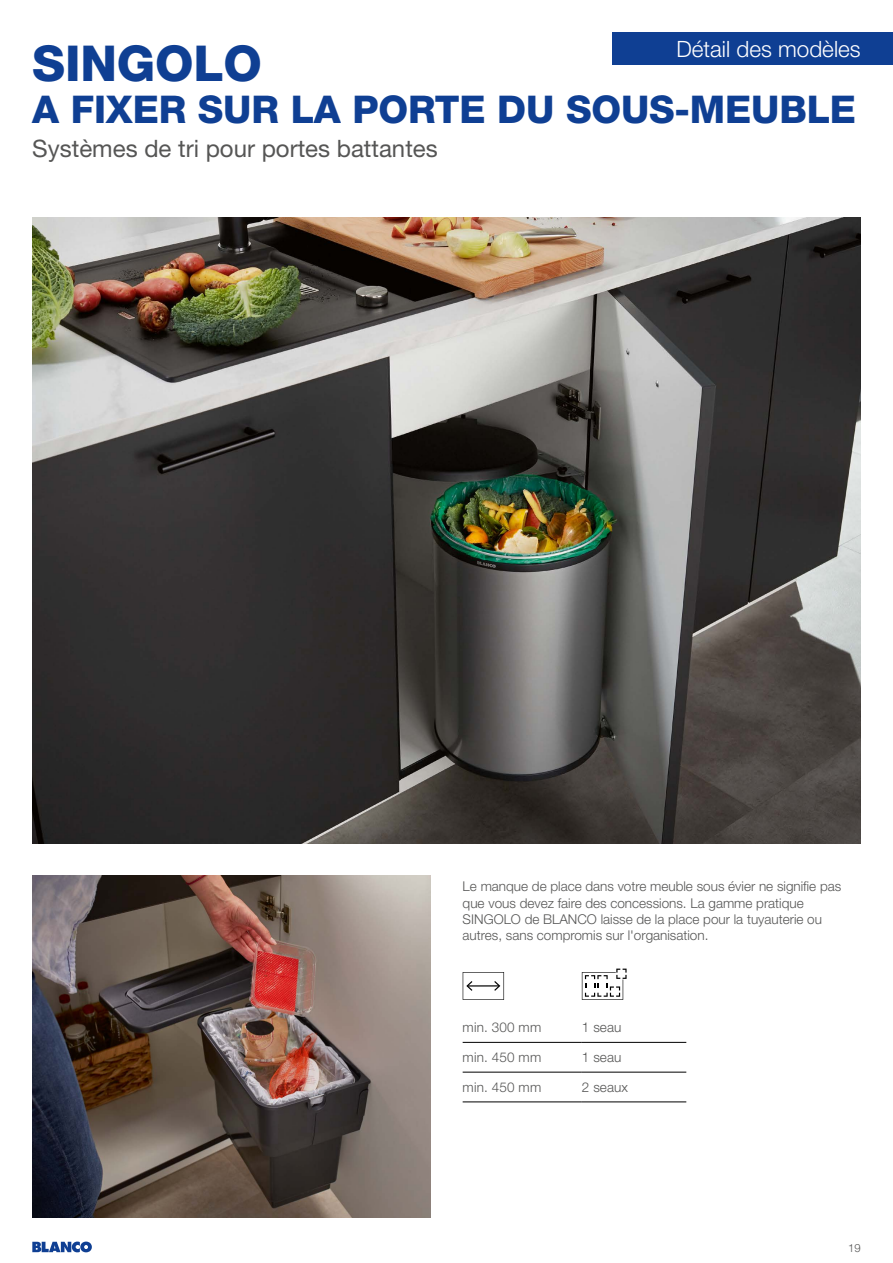
<style>
.page{position:relative;width:893px;height:1263px;background:#fff}
.page>*{position:absolute;margin:0;border:0;box-sizing:border-box;transform-origin:0 0}
.t1{font:800 49.5px "Helvetica Neue LT Pro";letter-spacing:-.005em;color:#0f3f93}
.t2{font:800 38.25px "Helvetica Neue LT Pro";letter-spacing:-.005em;color:#0f3f93}
.t3{font:24px "Helvetica Neue LT Pro";color:#565655}
.t4{font:300 22.5px "Helvetica Neue LT Pro";color:#fff}
.t5{font:300 13.5px/16.2px "Helvetica Neue LT Pro";color:#565655}
.t6{font:300 11.25px "Helvetica Neue LT Pro";color:#565655}
</style>
<div class="page">
<img style="left:32px;top:218px;width:829px;height:625px">
<img style="left:32px;top:875px;width:398px;height:342px">
<hr style="left:463px;top:1072px;width:119px;height:1px;background:#000">
<hr style="left:582px;top:1072px;width:104px;height:1px;background:#000">
<hr style="left:463px;top:1102px;width:119px;height:1px;background:#000">
<hr style="left:582px;top:1102px;width:104px;height:1px;background:#000">
<hr style="left:463px;top:1042px;width:119px;height:1px;background:#000">
<hr style="left:582px;top:1042px;width:104px;height:1px;background:#000">
<svg style="left:463px;top:972px;width:41px;height:28px"></svg>
<svg style="left:582px;top:968px;width:45px;height:32px"></svg>
<div style="left:612px;top:32px;width:281px;height:33px;background:#0f3f93"></div>
<svg style="left:32px;top:1241px;width:60px;height:11px"></svg>
<h3 class="t4" style="left:676px;top:35px;width:186px">Détail des modèles</h3>
<h1 class="t1" style="left:32px;top:34px;width:231px">SINGOLO</h1>
<h2 class="t2" style="left:32px;top:87px;width:825px">A FIXER SUR LA PORTE DU SOUS-MEUBLE</h2>
<h3 class="t3" style="left:32px;top:133px;width:407px">Systèmes de tri pour portes battantes</h3>
<p class="t5" style="left:463px;top:878px;width:380px">Le manque de place dans votre meuble sous évier ne signifie pas que vous devez faire des concessions. La gamme pratique SINGOLO de BLANCO laisse de la place pour la tuyauterie ou autres, sans compromis sur l'organisation.</p>
<p class="t5" style="left:463px;top:1019px;width:80px">min. 300 mm</p>
<p class="t5" style="left:582px;top:1019px;width:41px">1 seau</p>
<p class="t5" style="left:463px;top:1049px;width:80px">min. 450 mm</p>
<p class="t5" style="left:582px;top:1049px;width:41px">1 seau</p>
<p class="t5" style="left:463px;top:1079px;width:80px">min. 450 mm</p>
<p class="t5" style="left:582px;top:1079px;width:48px">2 seaux</p>
<p class="t6" style="left:848px;top:1241px;width:14px">19</p>
</div>
